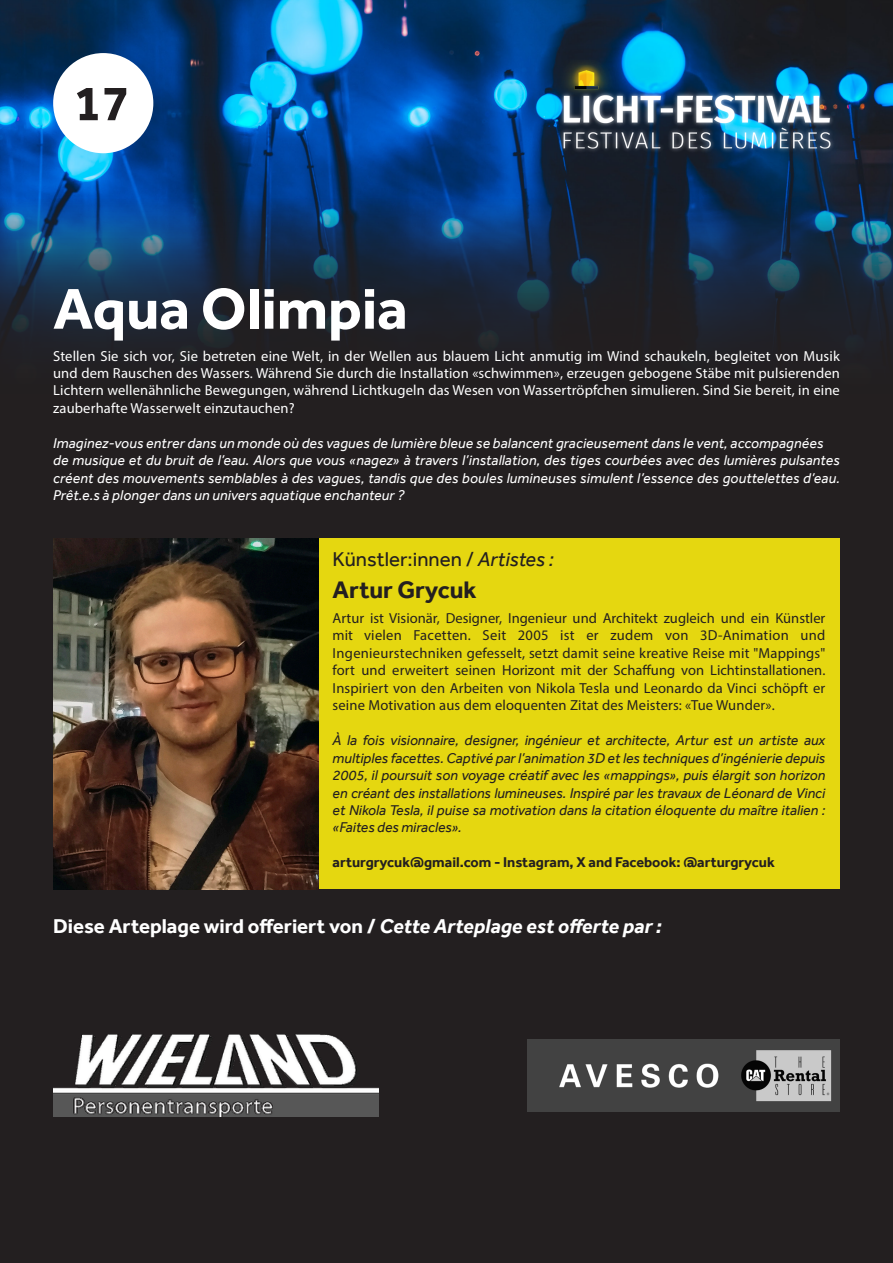
<style>
.page{position:relative;width:893px;height:1263px;background:#231f20}
.page>*{position:absolute;margin:0;border:0;box-sizing:border-box;transform-origin:0 0}
.t1{font:700 59.4px "Effra";color:#fff}
.t2{font:700 51.15px "Effra";color:#231f20}
.t3{font:700 24.6px "Effra";color:#231f20}
.t4{font:700 20.55px "Effra";color:#fff}
.t5{font:20.55px "Effra";color:#231f20}
.t6{font:14.55px/17.4px "Myriad Pro";letter-spacing:.01em;color:#231f20;text-align:justify}
.t7{font:italic 14.55px/17.4px "Effra";color:#231f20;text-align:justify}
.t8{font:italic 14.55px/17.4px "Effra";letter-spacing:.01em;color:#fff;text-align:justify}
.t9{font:14.55px/17.4px "Myriad Pro";letter-spacing:.01em;color:#fff;text-align:justify}
.t10{font:700 14.55px "Effra";color:#231f20}
.s1{font-style:italic}
</style>
<div class="page">
<div style="left:319px;top:539px;width:521px;height:350px;background:#e5d710"></div>
<img style="left:53px;top:539px;width:266px;height:350px">
<img style="left:0;top:0;width:893px;height:198px">
<svg style="left:0;top:198px;width:893px;height:149px"></svg>
<img style="left:555px;top:53px;width:285px;height:104px">
<div style="left:53px;top:53px;width:100px;height:100px;background:#fff;border-radius:50%"></div>
<img style="left:53px;top:1035px;width:325px;height:82px">
<img style="left:528px;top:1040px;width:312px;height:72px">
<p class="t2" style="left:74px;top:73px;width:57px">17</p>
<p class="t1" style="left:53px;top:273px;width:356px">Aqua Olimpia</p>
<p class="t9" style="left:53px;top:347px;width:788px">Stellen Sie sich vor, Sie betreten eine Welt, in der Wellen aus blauem Licht anmutig im Wind schaukeln, begleitet von Musik und dem Rauschen des Wassers. Während Sie durch die Installation «schwimmen», erzeugen gebogene Stäbe mit pulsierenden Lichtern wellenähnliche Bewegungen, während Lichtkugeln das Wesen von Wassertröpfchen simulieren. Sind Sie bereit, in eine zauberhafte Wasserwelt einzutauchen?</p>
<p class="t8" style="left:53px;top:434px;width:772px">Imaginez-vous entrer dans un monde où des vagues de lumière bleue se balancent gracieusement dans le vent, accompagnées</p>
<p class="t8" style="left:53px;top:451px;width:788px">de musique et du bruit de l’eau. Alors que vous «nagez» à travers l’installation, des tiges courbées avec des lumières pulsantes créent des mouvements semblables à des vagues, tandis que des boules lumineuses simulent l’essence des gouttelettes d’eau.<br>Prêt.e.s à plonger dans un univers aquatique enchanteur ?</p>
<h3 class="t5" style="left:333px;top:547px;width:223px">Künstler:innen / <span class="s1">Artistes :</span></h3>
<p class="t3" style="left:333px;top:575px;width:145px">Artur Grycuk</p>
<p class="t6" style="left:333px;top:609px;width:494px">Artur ist Visionär, Designer, Ingenieur und Architekt zugleich und ein Künstler mit vielen Facetten. Seit 2005 ist er zudem von 3D-Animation und Ingenieurstechniken gefesselt, setzt damit seine kreative Reise mit "Mappings" fort und erweitert seinen Horizont mit der Schaffung von Lichtinstallationen.<br>Inspiriert von den Arbeiten von Nikola Tesla und Leonardo da Vinci schöpft er seine Motivation aus dem eloquenten Zitat des Meisters: «Tue Wunder».</p>
<p class="t7" style="left:333px;top:731px;width:494px">À la fois visionnaire, designer, ingénieur et architecte, Artur est un artiste aux multiples facettes. Captivé par l’animation 3D et les techniques d’ingénierie depuis 2005, il poursuit son voyage créatif avec les «mappings», puis élargit son horizon en créant des installations lumineuses. Inspiré par les travaux de Léonard de Vinci et Nikola Tesla, il puise sa motivation dans la citation éloquente du maître italien : «Faites des miracles».</p>
<p class="t10" style="left:333px;top:854px;width:444px">arturgrycuk@gmail.com - Instagram, X and Facebook: @arturgrycuk</p>
<h3 class="t4" style="left:53px;top:914px;width:610px">Diese Arteplage wird offeriert von / <span class="s1">Cette Arteplage est offerte par :</span></h3>
</div>
